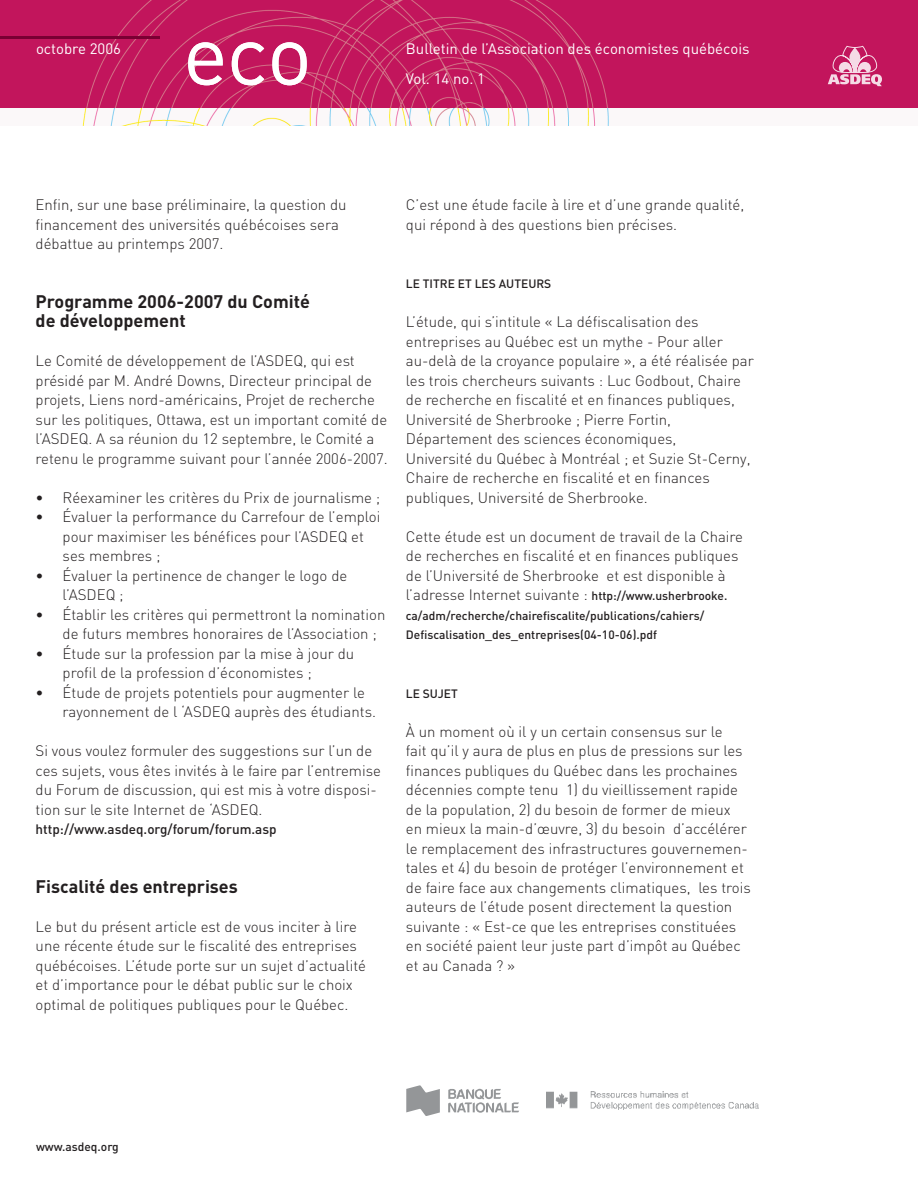
<style>
.page{position:relative;width:918px;height:1188px;background:#fff}
.page>*{position:absolute;margin:0;border:0;box-sizing:border-box;transform-origin:0 0}
.t1{font:85.35px "DIN";color:#fff}
.t2{font:700 18px/19.5px "DIN";color:#231f20}
.t3{font:300 15px/19.5px "DIN";color:#231f20}
.t4{font:15px "DIN";color:#fff}
.t5{font:500 13.5px "DIN";color:#231f20}
.t6{font:500 12px/19.5px "DIN";color:#231f20}
.s1{font-weight:500;font-size:12px}
</style>
<div class="page">
<svg style="left:406px;top:1085px;width:34px;height:31px"></svg>
<svg style="left:448px;top:1089px;width:71px;height:24px"></svg>
<img style="left:547px;top:1092px;width:212px;height:18px">
<img style="left:0;top:0;width:918px;height:108px">
<hr style="left:0;top:36px;width:159px;height:3px;background:#7a0033">
<svg style="left:828px;top:46px;width:54px;height:40px;background:#d66694"></svg>
<svg style="left:82px;top:108px;width:527px;height:18px"></svg>
<p class="t4" style="left:36px;top:39px;width:87px">octobre 2006</p>
<h1 class="t1" style="left:183px;top:1px;width:131px">eco</h1>
<p class="t4" style="left:406px;top:39px;width:345px">Bulletin de l’Association des économistes québécois</p>
<p class="t4" style="left:406px;top:69px;width:81px">Vol. 14 no. 1</p>
<p class="t3" style="left:36px;top:195px;width:313px">Enfin, sur une base préliminaire, la question du financement des universités québécoises sera débattue au printemps 2007.</p>
<p class="t2" style="left:36px;top:291px;width:276px">Programme 2006-2007 du Comité de développement</p>
<p class="t3" style="left:36px;top:351px;width:354px">Le Comité de développement de l’ASDEQ, qui est présidé par M. André Downs, Directeur principal de projets, Liens nord-américains, Projet de recherche sur les politiques, Ottawa, est un important comité de l’ASDEQ. A sa réunion du 12 septembre, le Comité a retenu le programme suivant pour l’année 2006-2007.</p>
<p class="t3" style="left:36px;top:488px;width:346px">• Réexaminer les critères du Prix de journalisme ;</p>
<p class="t3" style="left:63px;top:507px;width:319px;text-indent:-27px">• Évaluer la performance du Carrefour de l’emploi pour maximiser les bénéfices pour l’ASDEQ et ses membres ;</p>
<p class="t3" style="left:63px;top:566px;width:286px;text-indent:-27px">• Évaluer la pertinence de changer le logo de l’ASDEQ ;</p>
<p class="t3" style="left:63px;top:605px;width:324px;text-indent:-27px">• Établir les critères qui permettront la nomination de futurs membres honoraires de l’Association ;</p>
<p class="t3" style="left:63px;top:644px;width:293px;text-indent:-27px">• Étude sur la profession par la mise à jour du profil de la profession d’économistes ;</p>
<p class="t3" style="left:63px;top:683px;width:315px;text-indent:-27px">• Étude de projets potentiels pour augmenter le rayonnement de l ‘ASDEQ auprès des étudiants.</p>
<p class="t3" style="left:36px;top:741px;width:347px">Si vous voulez formuler des suggestions sur l’un de ces sujets, vous êtes invités à le faire par l’entremise du Forum de discussion, qui est mis à votre disposi&shy;tion sur le site Internet de ‘ASDEQ.</p>
<p class="t5" style="left:36px;top:821px;width:243px">http://www.asdeq.org/forum/forum.asp</p>
<p class="t2" style="left:36px;top:876px;width:204px">Fiscalité des entreprises</p>
<p class="t3" style="left:36px;top:917px;width:332px">Le but du présent article est de vous inciter à lire une récente étude sur le fiscalité des entreprises québécoises. L’étude porte sur un sujet d’actualité et d’importance pour le débat public sur le choix optimal de politiques publiques pour le Québec.</p>
<p class="t3" style="left:406px;top:195px;width:340px">C’est une étude facile à lire et d’une grande qualité, qui répond à des questions bien précises.</p>
<p class="t6" style="left:406px;top:274px;width:147px">LE TITRE ET LES AUTEURS</p>
<p class="t3" style="left:406px;top:312px;width:350px">L’étude, qui s’intitule « La défiscalisation des entreprises au Québec est un mythe - Pour aller au-delà de la croyance populaire », a été réalisée par les trois chercheurs suivants : Luc Godbout, Chaire de recherche en fiscalité et en finances publiques, Université de Sherbrooke ; Pierre Fortin, Département des sciences économiques,<br>Université du Québec à Montréal ; et Suzie St-Cerny, Chaire de recherche en fiscalité et en finances publiques, Université de Sherbrooke.</p>
<p class="t3" style="left:406px;top:527px;width:339px">Cette étude est un document de travail de la Chaire de recherches en fiscalité et en finances publiques de l’Université de Sherbrooke et est disponible à l’adresse Internet suivante : <span class="s1">http://www.usherbrooke.</span></p>
<p class="t6" style="left:406px;top:605px;width:300px">ca/adm/recherche/chairefiscalite/publications/cahiers/<br>Defiscalisation_des_entreprises(04-10-06).pdf</p>
<p class="t6" style="left:406px;top:683px;width:53px">LE SUJET</p>
<p class="t3" style="left:406px;top:722px;width:346px">À un moment où il y un certain consensus sur le<br>fait qu’il y aura de plus en plus de pressions sur les finances publiques du Québec dans les prochaines décennies compte tenu 1) du vieillissement rapide de la population, 2) du besoin de former de mieux<br>en mieux la main-d’œuvre, 3) du besoin d’accélérer le remplacement des infrastructures gouvernemen&shy;tales et 4) du besoin de protéger l’environnement et de faire face aux changements climatiques, les trois auteurs de l’étude posent directement la question suivante : « Est-ce que les entreprises constituées en société paient leur juste part d’impôt au Québec et au Canada ? »</p>
<p class="t6" style="left:36px;top:1137px;width:84px">www.asdeq.org</p>
</div>
